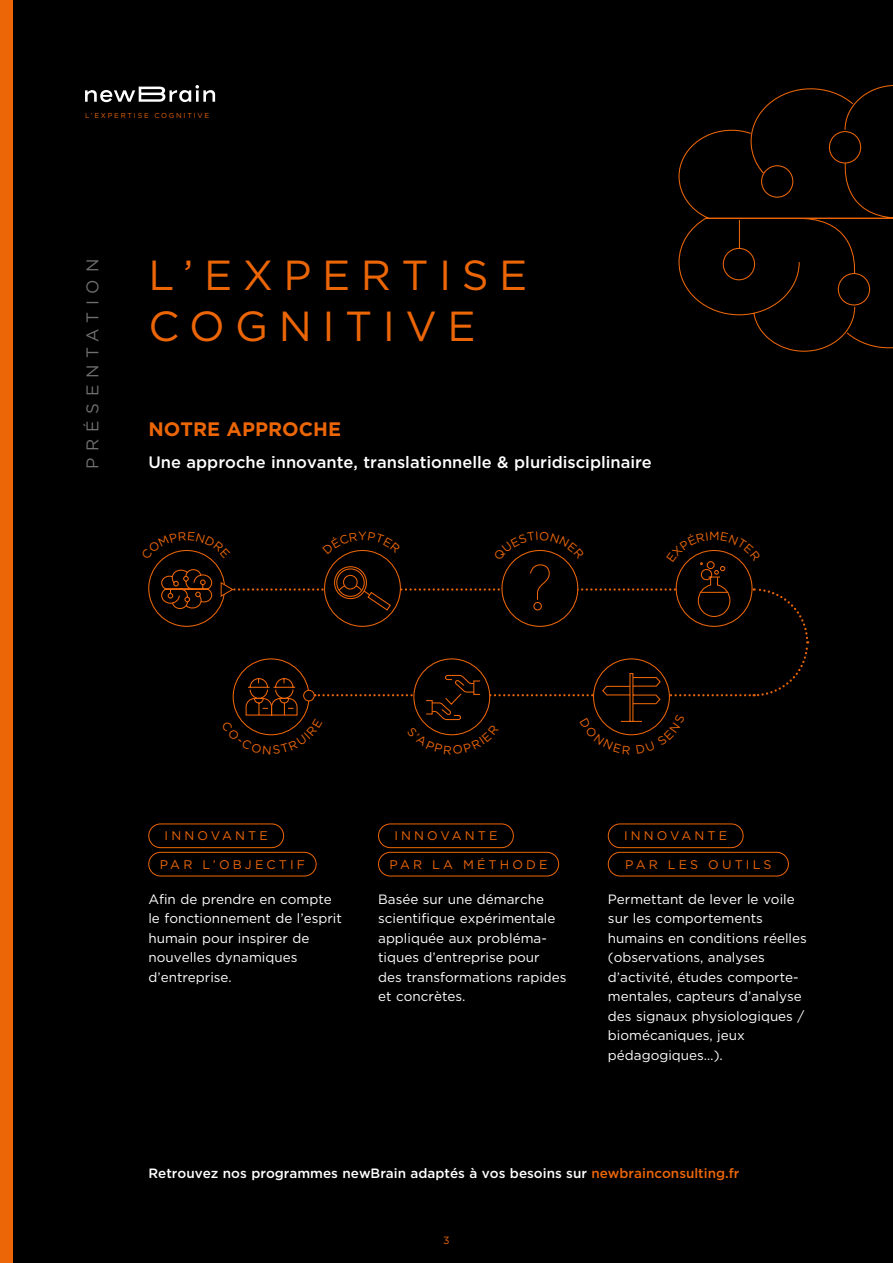
<style>
.page{position:relative;width:893px;height:1263px;background:#000}
.page>*{position:absolute;margin:0;border:0;box-sizing:border-box;transform-origin:0 0}
.t1{font:42px/51px "Gotham";letter-spacing:.25em;color:#ec6608}
.t2{font:700 19.5px "Gotham";color:#ec6608}
.t3{font:16.95px "Gotham";letter-spacing:.4em;color:#706f6f}
.t4{font:500 16.5px "Gotham";color:#fff}
.t5{font:13.5px/19.5px "Gotham";color:#fff}
.t6{font:500 13.5px "Gotham";color:#fff}
.t7{font:12.6px "Gotham";letter-spacing:.25em;color:#ec6608}
.t8{font:10.5px "Gotham";color:#ec6608}
.t9{font:7.05px "Gotham";letter-spacing:.25em;color:#ec6608}
.s1{color:#ec6608}
</style>
<div class="page">
<div style="left:0;top:0;width:13px;height:1263px;background:#ec6608"></div>
<svg style="left:678px;top:85px;width:215px;height:267px"></svg>
<svg style="left:85px;top:85px;width:130px;height:17px"></svg>
<div style="left:148px;top:823px;width:136px;height:25px;border:1px solid #ec6608;border-radius:12px"></div>
<div style="left:148px;top:852px;width:168px;height:24px;border:1px solid #ec6608;border-radius:12px"></div>
<div style="left:378px;top:823px;width:136px;height:25px;border:1px solid #ec6608;border-radius:12px"></div>
<div style="left:378px;top:852px;width:181px;height:24px;border:1px solid #ec6608;border-radius:12px"></div>
<div style="left:608px;top:823px;width:135px;height:25px;border:1px solid #ec6608;border-radius:12px"></div>
<div style="left:608px;top:852px;width:181px;height:24px;border:1px solid #ec6608;border-radius:12px"></div>
<svg style="left:148px;top:550px;width:661px;height:186px"></svg>
<p class="t9" style="left:85px;top:111px;width:126px">L’EXPERTISE COGNITIVE</p>
<p class="t3" style="left:82px;top:469px;width:212px;rotate:-90deg">PRÉSENTATION</p>
<h1 class="t1" style="left:148px;top:249px;width:380px">L’EXPERTISE<br>COGNITIVE</h1>
<h2 class="t2" style="left:148px;top:416px;width:194px">NOTRE APPROCHE</h2>
<p class="t4" style="left:148px;top:452px;width:505px">Une approche innovante, translationnelle &amp; pluridisciplinaire</p>
<p class="t7" style="left:165px;top:827px;width:105px">INNOVANTE</p>
<p class="t7" style="left:160px;top:856px;width:147px">PAR L’OBJECTIF</p>
<p class="t7" style="left:394px;top:827px;width:105px">INNOVANTE</p>
<p class="t7" style="left:389px;top:856px;width:160px">PAR LA MÉTHODE</p>
<p class="t7" style="left:624px;top:827px;width:105px">INNOVANTE</p>
<p class="t7" style="left:625px;top:856px;width:148px">PAR LES OUTILS</p>
<p class="t5" style="left:148px;top:889px;width:195px">Afin de prendre en compte le fonctionnement de l’esprit humain pour inspirer de nouvelles dynamiques d’entreprise.</p>
<p class="t5" style="left:378px;top:889px;width:190px">Basée sur une démarche scientifique expérimentale appliquée aux probléma&shy;tiques d’entreprise pour des transformations rapides et concrètes.</p>
<p class="t5" style="left:608px;top:889px;width:200px">Permettant de lever le voile sur les comportements humains en conditions réelles (observations, analyses d’activité, études comporte&shy;mentales, capteurs d’analyse des signaux physiologiques / biomécaniques, jeux pédagogiques…).</p>
<p class="t6" style="left:148px;top:1164px;width:592px">Retrouvez nos programmes newBrain adaptés à vos besoins sur <span class="s1">newbrainconsulting.fr</span></p>
<p class="t8" style="left:443px;top:1234px;width:8px">3</p>
</div>
